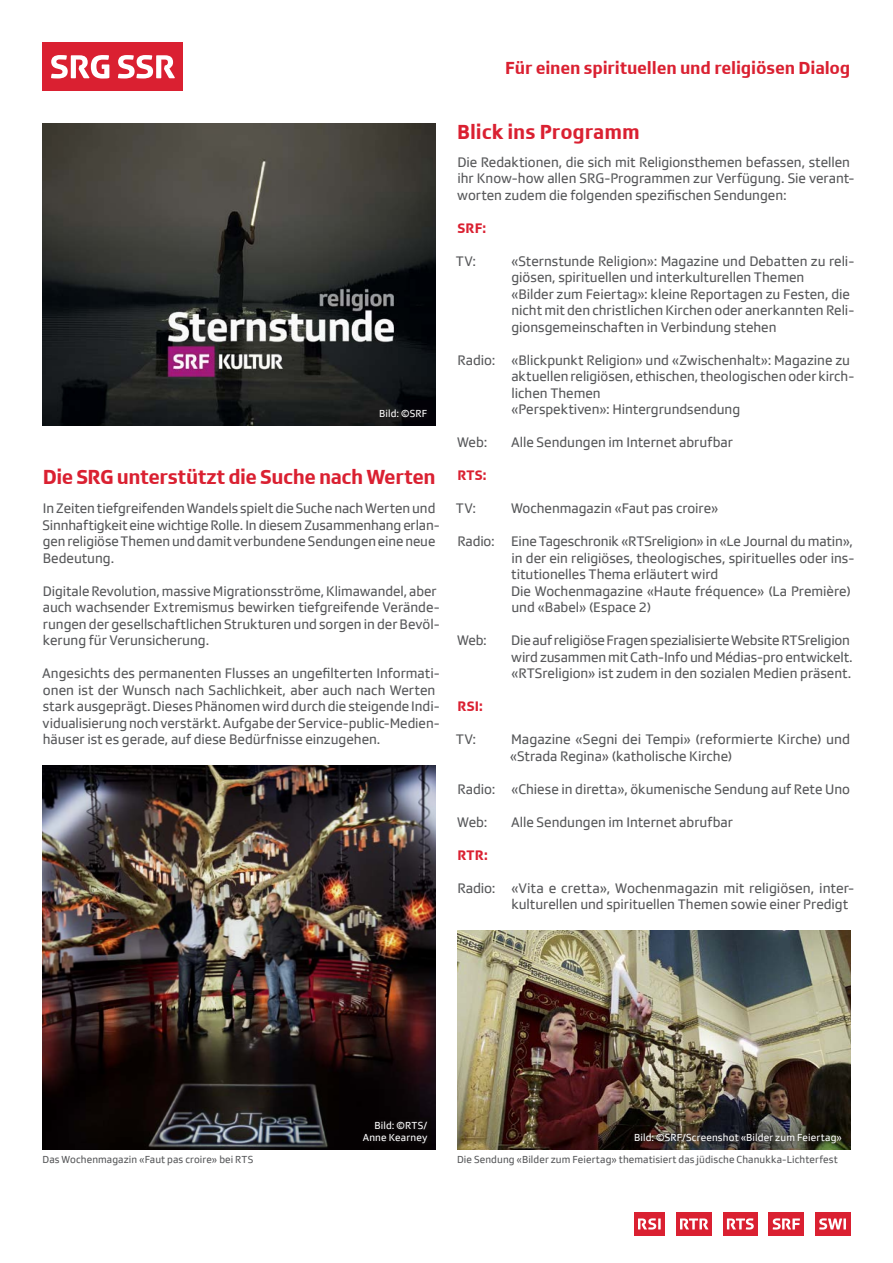
<style>
.page{position:relative;width:893px;height:1263px;background:#fff}
.page>*{position:absolute;margin:0;border:0;box-sizing:border-box;transform-origin:0 0}
.t1{font:700 21px "SRGSSR Type";letter-spacing:-.02em;color:#da2031}
.t2{font:700 18px "SRGSSR Type";letter-spacing:-.01em;color:#da2031}
.t3{font:14.25px/16.5px "SRGSSR Type";letter-spacing:-.005em;color:#57585a}
.t4{font:700 14.25px "SRGSSR Type";letter-spacing:.01em;color:#da2031}
.t5{font:10.5px "SRGSSR Type";letter-spacing:.01em;color:#57585a}
.t6{font:10.5px/12px "SRGSSR Type";letter-spacing:.015em;color:#fff;text-align:right}
</style>
<div class="page">
<img style="left:43px;top:123px;width:393px;height:303px">
<img style="left:43px;top:765px;width:393px;height:384px">
<img style="left:457px;top:930px;width:393px;height:219px">
<div style="left:376px;top:406px;width:56px;height:17px;background:#231f20;opacity:.85"></div>
<div style="left:359px;top:1117px;width:73px;height:31px;background:#090506"></div>
<div style="left:631px;top:1129px;width:215px;height:19px;background:#231f20;opacity:.85"></div>
<div style="left:43px;top:43px;width:140px;height:48px;background:#da2031"></div>
<svg style="left:51px;top:55px;width:58px;height:24px"></svg>
<svg style="left:118px;top:55px;width:57px;height:23px"></svg>
<div style="left:634px;top:1212px;width:31px;height:23px;background:#da2031"></div>
<svg style="left:638px;top:1218px;width:23px;height:11px"></svg>
<div style="left:676px;top:1212px;width:36px;height:23px;background:#da2031"></div>
<svg style="left:680px;top:1218px;width:29px;height:11px"></svg>
<div style="left:723px;top:1212px;width:34px;height:23px;background:#da2031"></div>
<svg style="left:727px;top:1218px;width:27px;height:11px"></svg>
<div style="left:769px;top:1212px;width:35px;height:23px;background:#da2031"></div>
<svg style="left:773px;top:1218px;width:27px;height:11px"></svg>
<div style="left:815px;top:1212px;width:35px;height:23px;background:#da2031"></div>
<svg style="left:819px;top:1218px;width:27px;height:11px"></svg>
<p class="t2" style="left:505px;top:57px;width:347px">Für einen spirituellen und religiösen Dialog</p>
<p class="t6" style="left:379px;top:408px;width:50px">Bild: ©SRF</p>
<h1 class="t1" style="left:43px;top:464px;width:394px">Die SRG unterstützt die Suche nach Werten</h1>
<p class="t3" style="left:43px;top:500px;width:399px">In Zeiten tiefgreifenden Wandels spielt die Suche nach Werten und Sinnhaftigkeit eine wichtige Rolle. In diesem Zusammenhang erlan&shy;gen religiöse Themen und damit verbundene Sendungen eine neue Bedeutung.</p>
<p class="t3" style="left:43px;top:583px;width:398px">Digitale Revolution, massive Migrationsströme, Klimawandel, aber auch wachsender Extremismus bewirken tiefgreifende Verände&shy;rungen der gesellschaftlichen Strukturen und sorgen in der Bevöl&shy;kerung für Verunsicherung.</p>
<p class="t3" style="left:42px;top:665px;width:399px">Angesichts des permanenten Flusses an ungefilterten Informati&shy;onen ist der Wunsch nach Sachlichkeit, aber auch nach Werten stark ausgeprägt. Dieses Phänomen wird durch die steigende Indi&shy;vidualisierung noch verstärkt. Aufgabe der Service-public-Medien&shy;häuser ist es gerade, auf diese Bedürfnisse einzugehen.</p>
<h1 class="t1" style="left:457px;top:119px;width:184px">Blick ins Programm</h1>
<p class="t3" style="left:457px;top:153px;width:399px">Die Redaktionen, die sich mit Religionsthemen befassen, stellen ihr Know-how allen SRG-Programmen zur Verfügung. Sie verant&shy;worten zudem die folgenden spezifischen Sendungen:</p>
<p class="t4" style="left:458px;top:219px;width:30px">SRF:</p>
<p class="t3" style="left:456px;top:253px;width:22px">TV:</p>
<p class="t3" style="left:511px;top:253px;width:345px">«Sternstunde Religion»: Magazine und Debatten zu reli&shy;giösen, spirituellen und interkulturellen Themen<br>«Bilder zum Feiertag»: kleine Reportagen zu Festen, die nicht mit den christlichen Kirchen oder anerkannten Reli&shy;gionsgemeinschaften in Verbindung stehen</p>
<p class="t3" style="left:511px;top:352px;width:345px;text-indent:-54px">Radio: «Blickpunkt Religion» und «Zwischenhalt»: Magazine zu aktuellen religiösen, ethischen, theologischen oder kirch&shy;lichen Themen<br>«Perspektiven»: Hintergrundsendung</p>
<p class="t3" style="left:457px;top:434px;width:32px">Web:</p>
<p class="t3" style="left:511px;top:434px;width:223px">Alle Sendungen im Internet abrufbar</p>
<p class="t4" style="left:457px;top:467px;width:31px">RTS:</p>
<p class="t3" style="left:456px;top:500px;width:22px">TV:</p>
<p class="t3" style="left:511px;top:500px;width:209px">Wochenmagazin «Faut pas croire»</p>
<p class="t3" style="left:511px;top:533px;width:345px;text-indent:-54px">Radio: Eine Tageschronik «RTSreligion» in «Le Journal du matin», in der ein religiöses, theologisches, spirituelles oder ins&shy;titutionelles Thema erläutert wird<br>Die Wochenmagazine «Haute fréquence» (La Première) und «Babel» (Espace 2)</p>
<p class="t3" style="left:457px;top:632px;width:31px">Web:</p>
<p class="t3" style="left:511px;top:632px;width:343px">Die auf religiöse Fragen spezialisierte Website RTSreligion wird zusammen mit Cath-Info und Médias-pro entwickelt. «RTSreligion» ist zudem in den sozialen Medien präsent.</p>
<p class="t4" style="left:457px;top:698px;width:27px">RSI:</p>
<p class="t3" style="left:456px;top:731px;width:22px">TV:</p>
<p class="t3" style="left:510px;top:731px;width:342px">Magazine «Segni dei Tempi» (reformierte Kirche) und «Strada Regina» (katholische Kirche)</p>
<p class="t3" style="left:457px;top:780px;width:394px">Radio: «Chiese in diretta», ökumenische Sendung auf Rete Uno</p>
<p class="t3" style="left:457px;top:814px;width:32px">Web:</p>
<p class="t3" style="left:511px;top:814px;width:223px">Alle Sendungen im Internet abrufbar</p>
<p class="t4" style="left:457px;top:846px;width:32px">RTR:</p>
<p class="t3" style="left:511px;top:879px;width:344px;text-indent:-54px">Radio: «Vita e cretta», Wochenmagazin mit religiösen, inter&shy;kulturellen und spirituellen Themen sowie einer Predigt</p>
<p class="t6" style="left:363px;top:1119px;width:66px">Bild: ©RTS/<br>Anne Kearney</p>
<p class="t6" style="left:634px;top:1131px;width:209px">Bild: ©SRF/Screenshot «Bilder zum Feiertag»</p>
<p class="t5" style="left:43px;top:1153px;width:212px">Das Wochenmagazin «Faut pas croire» bei RTS</p>
<p class="t5" style="left:457px;top:1153px;width:382px">Die Sendung «Bilder zum Feiertag» thematisiert das jüdische Chanukka-Lichterfest</p>
</div>
